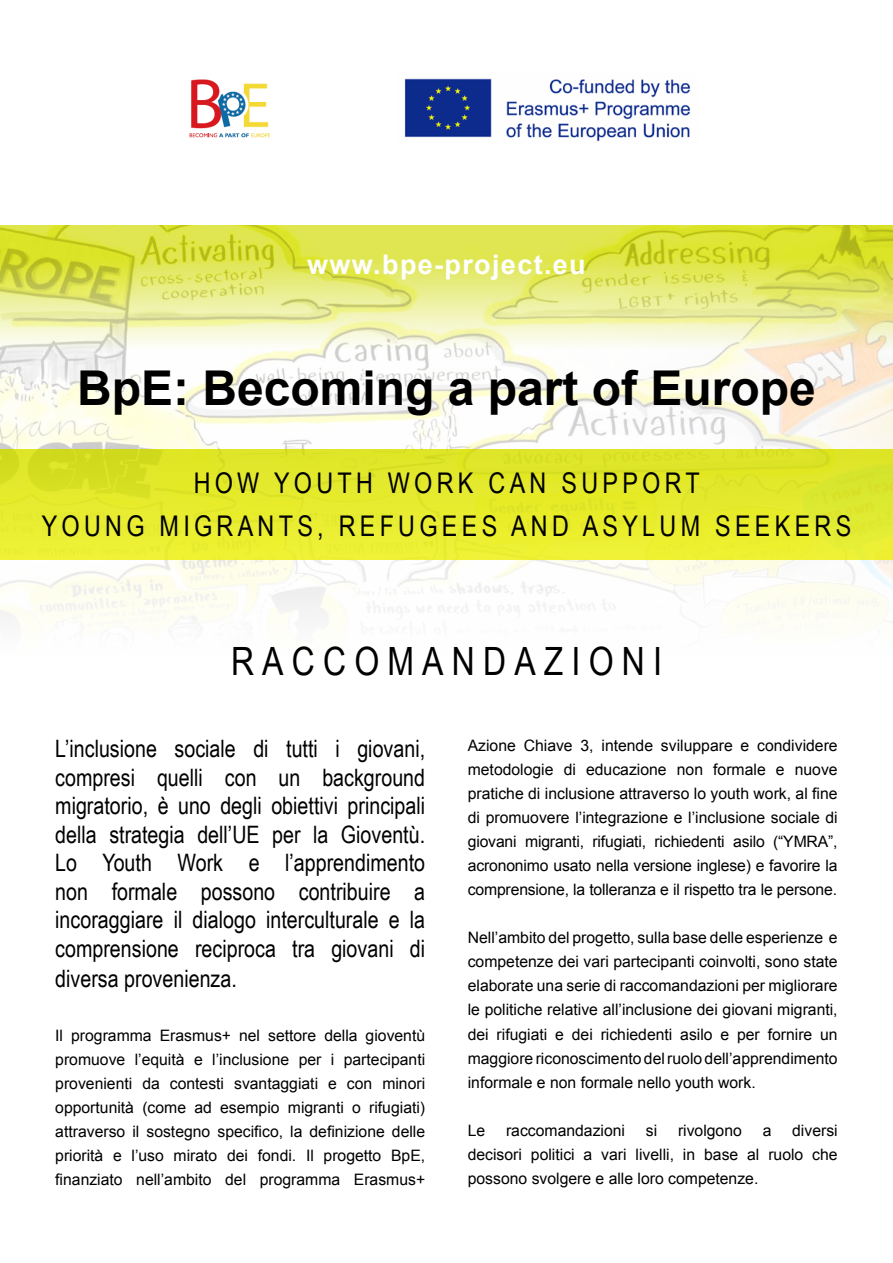
<style>
.page{position:relative;width:893px;height:1263px;background:#fff}
.page>*{position:absolute;margin:0;border:0;box-sizing:border-box;transform-origin:0 0}
.t1{font:700 48px "Arial";color:#000}
.t2{font:39px "Arial Narrow";letter-spacing:.21em;color:#000}
.t3{font:28.5px/43.5px "Arial Narrow";letter-spacing:.15em;color:#000;text-align:center}
.t4{font:700 27px "Arial";letter-spacing:.05em;color:#fff}
.t5{font:24px/28.7px "Arial Narrow";color:#000;text-align:justify}
.t6{font:15.75px/24px "Arial";color:#000;text-align:justify}
</style>
<div class="page">
<svg style="left:0;top:405px;width:893px;height:216px;fill:#fefdf6"></svg>
<svg style="left:0;top:225px;width:893px;height:180px"></svg>
<div style="left:0;top:449px;width:893px;height:110px;background:linear-gradient(to bottom,#dae224,#eef234)"></div>
<img style="left:189px;top:79px;width:82px;height:59px">
<img style="left:404px;top:78px;width:287px;height:64px">
<h3 class="t4" style="left:307px;top:247px;width:280px">www.bpe-project.eu</h3>
<h1 class="t1" style="left:77px;top:356px;width:740px">BpE: Becoming a part of Europe</h1>
<h3 class="t3" style="left:42px;top:460px;width:811px">HOW YOUTH WORK CAN SUPPORT<br>YOUNG MIGRANTS, REFUGEES AND ASYLUM SEEKERS</h3>
<h2 class="t2" style="left:231px;top:632px;width:432px">RACCOMANDAZIONI</h2>
<p class="t5" style="left:55px;top:734px;width:371px">L’inclusione sociale di tutti i giovani, compresi quelli con un background migratorio, è uno degli obiettivi principali della strategia dell’UE per la Gioventù.<br>Lo Youth Work e l’apprendimento non formale possono contribuire a incoraggiare il dialogo interculturale e la comprensione reciproca tra giovani di diversa provenienza.</p>
<p class="t6" style="left:55px;top:1023px;width:371px">Il programma Erasmus+ nel settore della gioventù promuove l’equità e l’inclusione per i partecipanti provenienti da contesti svantaggiati e con minori opportunità (come ad esempio migranti o rifugiati) attraverso il sostegno specifico, la definizione delle priorità e l’uso mirato dei fondi. Il progetto BpE, finanziato nell’ambito del programma Erasmus+</p>
<p class="t6" style="left:468px;top:734px;width:371px">Azione Chiave 3, intende sviluppare e condividere metodologie di educazione non formale e nuove pratiche di inclusione attraverso lo youth work, al fine di promuovere l’integrazione e l’inclusione sociale di giovani migranti, rifugiati, richiedenti asilo (“YMRA”, acrononimo usato nella versione inglese) e favorire la comprensione, la tolleranza e il rispetto tra le persone.</p>
<p class="t6" style="left:468px;top:926px;width:371px">Nell’ambito del progetto, sulla base delle esperienze e competenze dei vari partecipanti coinvolti, sono state elaborate una serie di raccomandazioni per migliorare le politiche relative all’inclusione dei giovani migranti, dei rifugiati e dei richiedenti asilo e per fornire un maggiore riconoscimento del ruolo dell’apprendimento informale e non formale nello youth work.</p>
<p class="t6" style="left:468px;top:1118px;width:19px">Le</p>
<p class="t6" style="left:506px;top:1118px;width:121px">raccomandazioni</p>
<p class="t6" style="left:646px;top:1118px;width:13px">si</p>
<p class="t6" style="left:678px;top:1118px;width:65px">rivolgono</p>
<p class="t6" style="left:763px;top:1118px;width:10px">a</p>
<p class="t6" style="left:468px;top:1118px;width:371px;text-indent:324px">diversi decisori politici a vari livelli, in base al ruolo che possono svolgere e alle loro competenze.</p>
</div>
